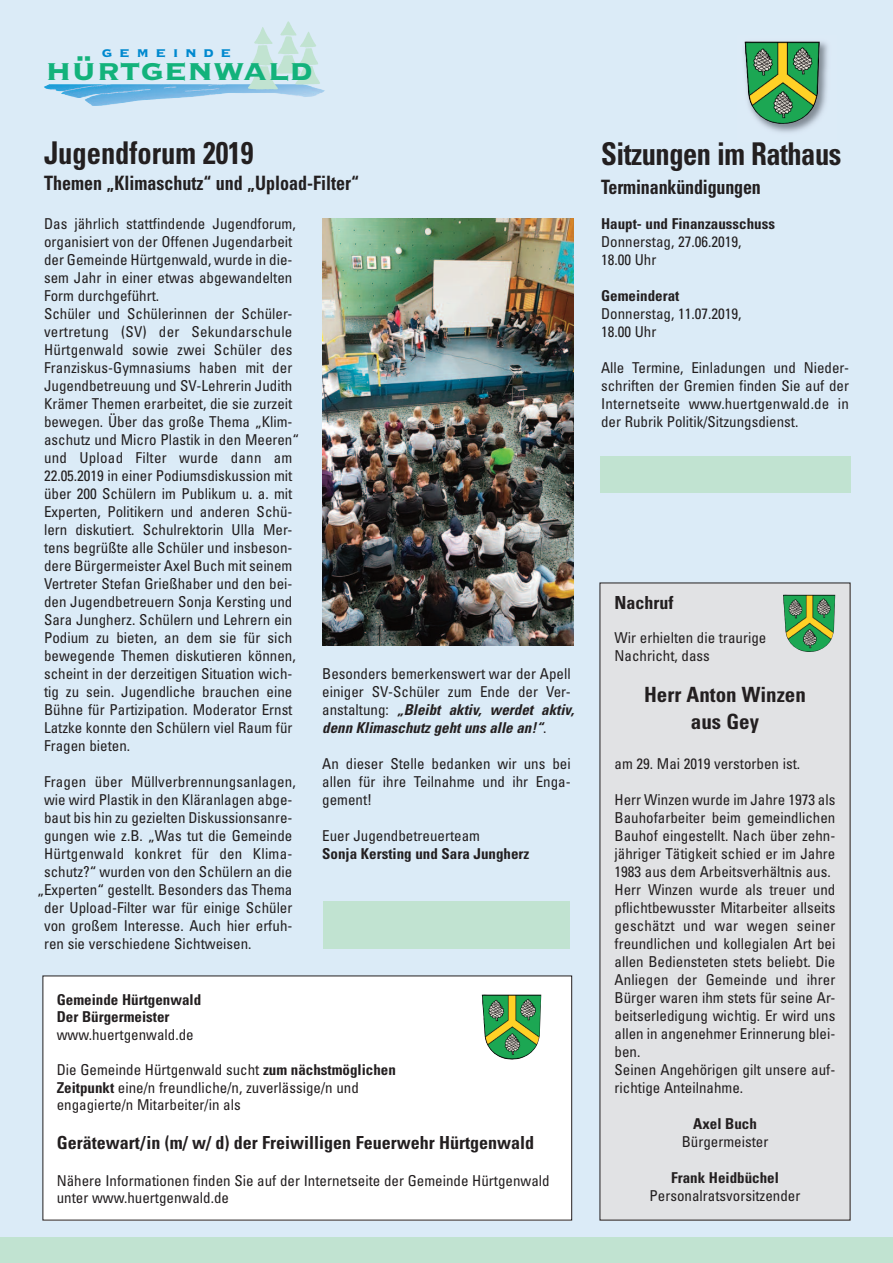
<style>
.page{position:relative;width:893px;height:1263px;background:#dbebf7}
.page>*{position:absolute;margin:0;border:0;box-sizing:border-box;transform-origin:0 0}
.t1{font:38.25px "Copperplate Thirty Three BC";color:#13b27b}
.t2{font:700 condensed 31.35px "Univers";letter-spacing:-.02em;color:#231f20;scale:.91 1}
.t3{font:700 condensed 31.35px "Univers";color:#231f20;scale:.91 1}
.t4{font:700 condensed 21px/27px "Univers";color:#231f20;text-align:center}
.t5{font:700 condensed 19.8px "Univers";color:#231f20;scale:.91 1}
.t6{font:700 condensed 18px "Univers";color:#231f20}
.t7{font:17.55px "Copperplate Thirty Three BC";letter-spacing:.365em;color:#0089cf}
.t8{font:condensed 15px/18px "Univers";color:#231f20}
.t9{font:700 condensed 15px/17.5px "Univers";color:#231f20}
.t10{font:condensed 15px "Univers";letter-spacing:.02em;color:#231f20}
.s1{font-weight:700;font-style:italic}
.s2{font-weight:700}
</style>
<div class="page">
<div style="left:0;top:1237px;width:893px;height:26px;background:#c1e3d1"></div>
<img style="left:44px;top:84px;width:281px;height:22px">
<img style="left:247px;top:22px;width:74px;height:67px">
<img style="left:762px;top:42px;width:66px;height:91px">
<img style="left:744px;top:41px;width:76px;height:83px">
<div style="left:600px;top:456px;width:250px;height:37px;background:#c1e3d1"></div>
<div style="left:323px;top:901px;width:247px;height:48px;background:#c1e3d1"></div>
<div style="left:43px;top:976px;width:529px;height:244px;background:#fff"></div>
<img style="left:482px;top:994px;width:59px;height:66px">
<div style="left:600px;top:583px;width:250px;height:637px;background:#e1e2e4"></div>
<img style="left:783px;top:594px;width:52px;height:58px">
<img style="left:323px;top:218px;width:250px;height:428px">
<p class="t7" style="left:102px;top:41px;width:131px">gemeinde</p>
<h1 class="t1" style="left:46px;top:45px;width:268px">hürtgenwald</h1>
<h2 class="t3" style="left:44px;top:142px;width:232px">Jugendforum 2019</h2>
<h3 class="t5" style="left:44px;top:176px;width:348px">Themen „Klimaschutz“ und „Upload-Filter“</h3>
<p class="t8" style="left:44px;top:216px;width:257px">Das jährlich stattfindende Jugendforum, organisiert von der Offenen Jugendarbeit der Gemeinde Hürtgenwald, wurde in die&shy;sem Jahr in einer etwas abgewandelten Form durchgeführt.<br>Schüler und Schülerinnen der Schüler&shy;vertretung (SV) der Sekundarschule Hürtgenwald sowie zwei Schüler des Franziskus-Gymnasiums haben mit der Jugendbetreuung und SV-Lehrerin Judith Krämer Themen erarbeitet, die sie zurzeit bewegen. Über das große Thema „Klim&shy;aschutz und Micro Plastik in den Meeren“ und Upload Filter wurde dann am 22.05.2019 in einer Podiumsdiskussion mit über 200 Schülern im Publikum u. a. mit Experten, Politikern und anderen Schü&shy;lern diskutiert. Schulrektorin Ulla Mer&shy;tens begrüßte alle Schüler und insbeson&shy;dere Bürgermeister Axel Buch mit seinem Vertreter Stefan Grießhaber und den bei&shy;den Jugendbetreuern Sonja Kersting und Sara Jungherz. Schülern und Lehrern ein Podium zu bieten, an dem sie für sich bewegende Themen diskutieren können, scheint in der derzeitigen Situation wich&shy;tig zu sein. Jugendliche brauchen eine Bühne für Partizipation. Moderator Ernst Latzke konnte den Schülern viel Raum für Fragen bieten.</p>
<p class="t8" style="left:44px;top:774px;width:253px">Fragen über Müllverbrennungsanlagen,</p>
<p class="t8" style="left:44px;top:792px;width:250px">wie wird Plastik in den Kläranlagen abge-</p>
<p class="t8" style="left:44px;top:810px;width:250px">baut bis hin zu gezielten Diskussionsanre-</p>
<p class="t8" style="left:44px;top:828px;width:250px">gungen wie z.B. „Was tut die Gemeinde</p>
<p class="t10" style="left:44px;top:848px;width:250px">Hürtgenwald konkret für den Klima-</p>
<p class="t8" style="left:44px;top:864px;width:250px">schutz?“ wurden von den Schülern an die</p>
<p class="t8" style="left:37px;top:882px;width:257px">„Experten“ gestellt. Besonders das Thema</p>
<p class="t8" style="left:44px;top:900px;width:250px">der Upload-Filter war für einige Schüler</p>
<p class="t8" style="left:44px;top:918px;width:250px">von großem Interesse. Auch hier erfuh-</p>
<p class="t8" style="left:44px;top:936px;width:209px">ren sie verschiedene Sichtweisen.</p>
<p class="t8" style="left:322px;top:666px;width:253px">Besonders bemerkenswert war der Apell einiger SV-Schüler zum Ende der Ver&shy;anstaltung: <span class="s1">„Bleibt aktiv, werdet aktiv, denn Klimaschutz geht uns alle an!“</span>.</p>
<p class="t8" style="left:322px;top:756px;width:250px;text-align:justify">An dieser Stelle bedanken wir uns bei allen für ihre Teilnahme und ihr Enga&shy;gement!</p>
<p class="t8" style="left:322px;top:828px;width:159px">Euer Jugendbetreuerteam</p>
<p class="t9" style="left:322px;top:846px;width:209px">Sonja Kersting und Sara Jungherz</p>
<p class="t9" style="left:57px;top:992px;width:146px">Gemeinde Hürtgenwald<br>Der Bürgermeister</p>
<p class="t8" style="left:57px;top:1027px;width:138px">www.huertgenwald.de</p>
<p class="t8" style="left:57px;top:1062px;width:341px;line-height:17.5px">Die Gemeinde Hürtgenwald sucht <span class="s2">zum nächstmöglichen<br>Zeitpunkt</span> eine/n freundliche/n, zuverlässige/n und engagierte/n Mitarbeiter/in als</p>
<p class="t6" style="left:57px;top:1136px;width:479px">Gerätewart/in (m/ w/ d) der Freiwilligen Feuerwehr Hürtgenwald</p>
<p class="t8" style="left:57px;top:1173px;width:494px;line-height:17.5px">Nähere Informationen finden Sie auf der Internetseite der Gemeinde Hürtgenwald unter www.huertgenwald.de</p>
<h2 class="t2" style="left:601px;top:142px;width:266px">Sitzungen im Rathaus</h2>
<h3 class="t5" style="left:601px;top:180px;width:177px">Terminankündigungen</h3>
<p class="t9" style="left:601px;top:216px;width:175px">Haupt- und Finanzausschuss</p>
<p class="t8" style="left:601px;top:234px;width:142px">Donnerstag, 27.06.2019,<br>18.00 Uhr</p>
<p class="t9" style="left:601px;top:288px;width:80px">Gemeinderat</p>
<p class="t8" style="left:601px;top:306px;width:142px">Donnerstag, 11.07.2019,<br>18.00 Uhr</p>
<p class="t8" style="left:601px;top:360px;width:249px;text-align:justify">Alle Termine, Einladungen und Nieder&shy;schriften der Gremien finden Sie auf der Internetseite www.huertgenwald.de in der Rubrik Politik/Sitzungsdienst.</p>
<p class="t6" style="left:615px;top:596px;width:60px">Nachruf</p>
<p class="t8" style="left:615px;top:630px;width:153px">Wir erhielten die traurige<br>Nachricht, dass</p>
<h3 class="t4" style="left:644px;top:682px;width:163px">Herr Anton Winzen aus Gey</h3>
<p class="t8" style="left:615px;top:756px;width:187px">am 29. Mai 2019 verstorben ist.</p>
<p class="t8" style="left:615px;top:792px;width:222px">Herr Winzen wurde im Jahre 1973 als Bauhofarbeiter beim gemeindlichen Bauhof eingestellt. Nach über zehn&shy;jähriger Tätigkeit schied er im Jahre 1983 aus dem Arbeitsverhältnis aus.<br>Herr Winzen wurde als treuer und pflichtbewusster Mitarbeiter allseits geschätzt und war wegen seiner freundlichen und kollegialen Art bei allen Bediensteten stets beliebt. Die Anliegen der Gemeinde und ihrer Bürger waren ihm stets für seine Ar&shy;beitserledigung wichtig. Er wird uns allen in angenehmer Erinnerung blei&shy;ben.<br>Seinen Angehörigen gilt unsere auf&shy;richtige Anteilnahme.</p>
<p class="t9" style="left:693px;top:1116px;width:65px">Axel Buch</p>
<p class="t8" style="left:682px;top:1134px;width:88px">Bürgermeister</p>
<p class="t9" style="left:671px;top:1170px;width:109px">Frank Heidbüchel</p>
<p class="t8" style="left:650px;top:1188px;width:152px">Personalratsvorsitzender</p>
</div>
